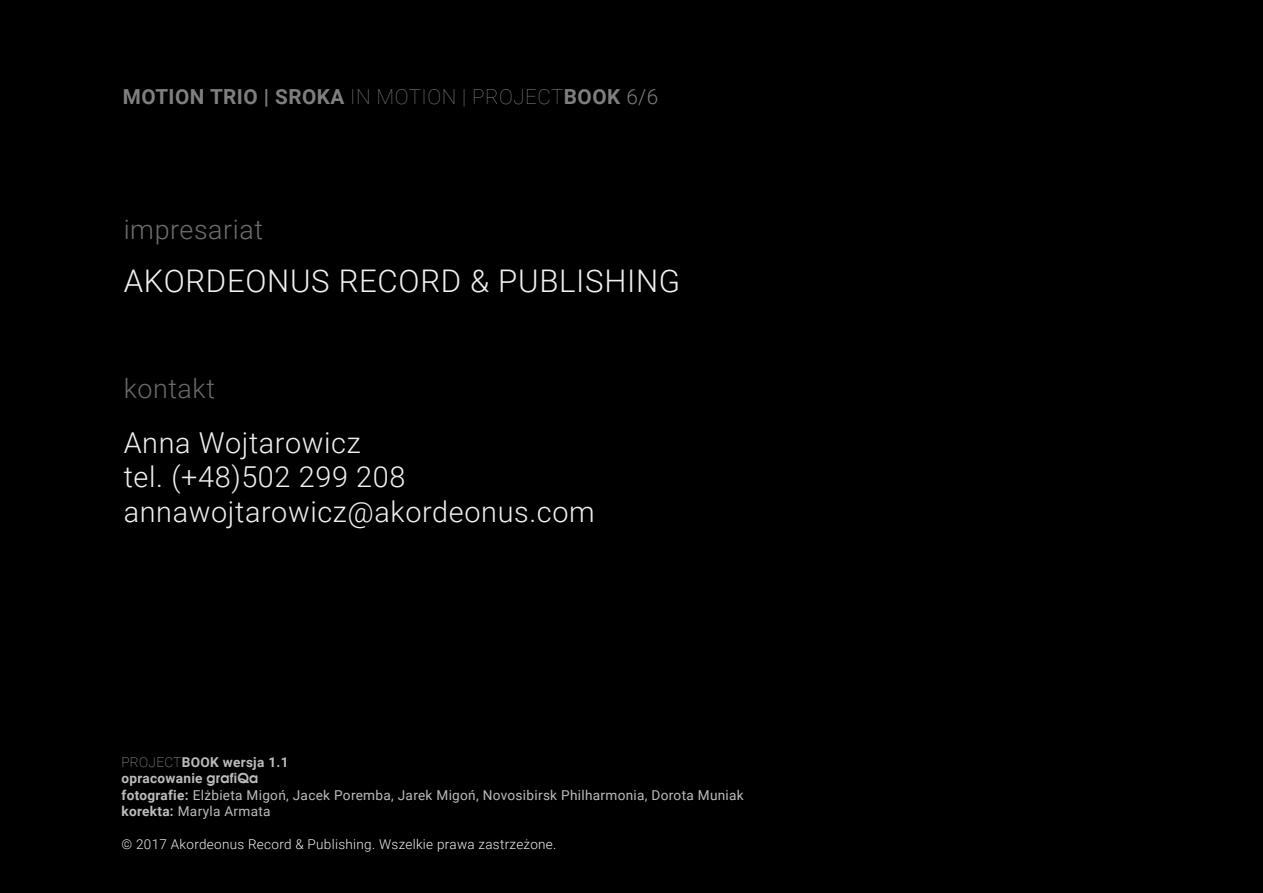
<style>
.page{position:relative;width:1263px;height:893px;background:#000}
.page>*{position:absolute;margin:0;border:0;box-sizing:border-box;transform-origin:0 0}
.t1{font:300 31.2px "Roboto";letter-spacing:.02em;color:#f1f1f2}
.t2{font:300 28.8px/34.7px "Roboto";letter-spacing:.02em;color:#f1f1f2}
.t3{font:300 26.85px "Roboto";letter-spacing:.02em;color:#6d6e6e}
.t4{font:300 26.85px "Roboto";letter-spacing:.02em;color:#686969}
.t5{font:700 20.7px "Roboto";letter-spacing:.02em;color:#807f7f}
.t6{font:13.65px/16.4px "Roboto";letter-spacing:.02em;color:#bcbcbc}
.t7{font:300 13.5px "Roboto";letter-spacing:.02em;color:#f1f1f2}
.s1{font-weight:100}
.s2{font-weight:300}
.s3{font-weight:700}
.s4{font-family:"Avalon";font-weight:700}
</style>
<div class="page">
<h3 class="t5" style="left:123px;top:83px;width:537px">MOTION TRIO | SROKA <span class="s1">IN MOTION | PROJECT</span>BOOK <span class="s2">6/6</span></h3>
<h3 class="t3" style="left:124px;top:211px;width:141px">impresariat</h3>
<h1 class="t1" style="left:124px;top:259px;width:558px">AKORDEONUS RECORD &amp; PUBLISHING</h1>
<h3 class="t4" style="left:124px;top:370px;width:93px">kontakt</h3>
<h2 class="t2" style="left:124px;top:424px;width:473px">Anna Wojtarowicz<br>tel. (+48)502 299 208 annawojtarowicz@akordeonus.com</h2>
<p class="t6" style="left:121px;top:753px;width:624px"><span class="s1">PROJECT</span><span class="s3">BOOK wersja 1.1<br>opracowanie</span> <span class="s4">grafiQa<br></span><span class="s3">fotografie:</span> Elżbieta Migoń, Jacek Poremba, Jarek Migoń, Novosibirsk Philharmonia, Dorota Muniak <span class="s3">korekta:</span> Maryla Armata</p>
<p class="t7" style="left:121px;top:834px;width:436px">© 2017 Akordeonus Record &amp; Publishing. Wszelkie prawa zastrzeżone.</p>
</div>
